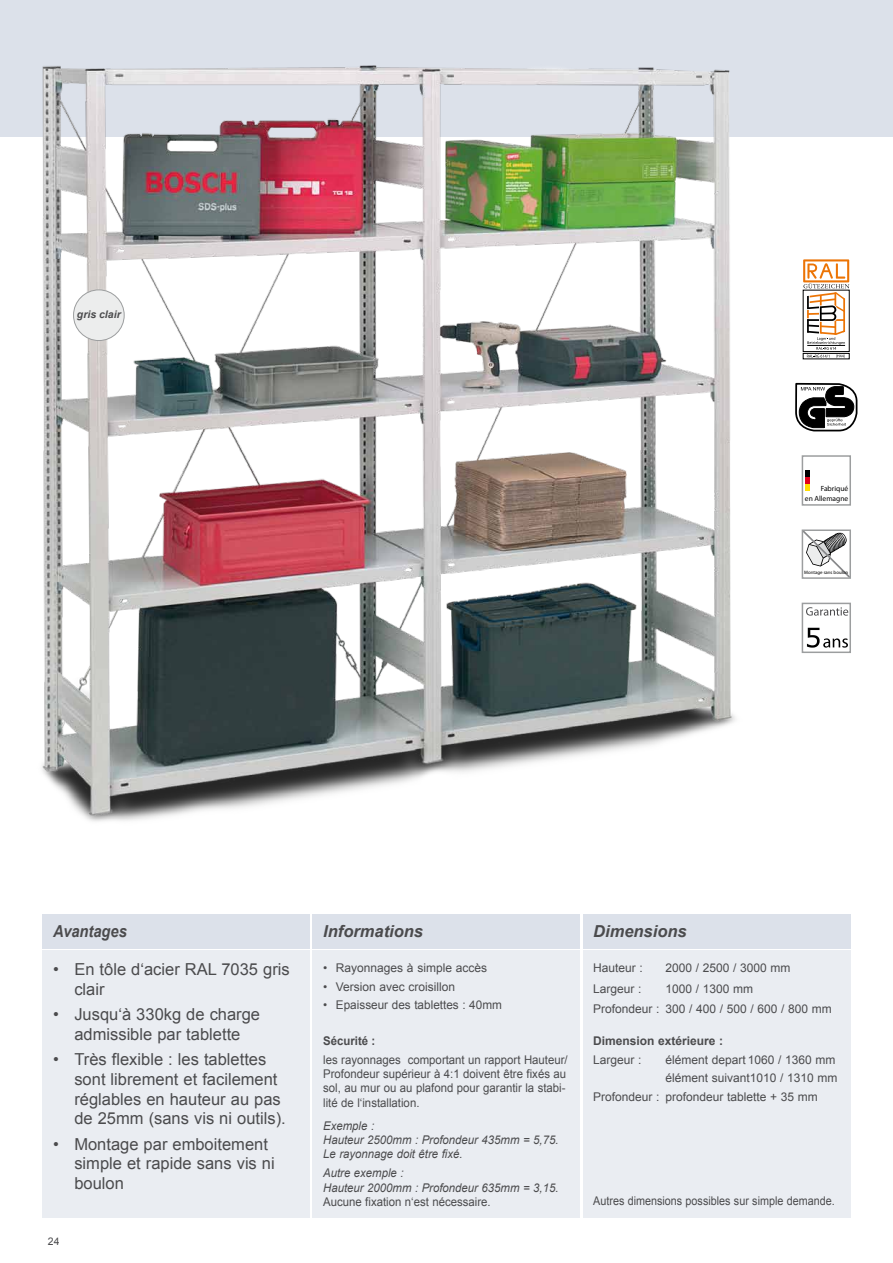
<style>
.page{position:relative;width:893px;height:1263px;background:#fff}
.page>*{position:absolute;margin:0;border:0;box-sizing:border-box;transform-origin:0 0}
.t1{font:16.5px/19.8px "Arial";color:#4b4b4d}
.t2{font:italic 700 16.5px "Arial";color:#4b4b4d}
.t3{font:italic 700 16.5px "Arial";color:#4b4b4d;scale:.89 1}
.t4{font:12px/20.9px "Arial";color:#4b4b4d;text-align:center}
.t5{font:12px/14.4px "Arial";color:#4b4b4d;scale:.95 1}
.t6{font:italic 12px/14.4px "Arial";color:#4b4b4d;scale:.95 1}
.t7{font:12px "Arial";color:#4b4b4d;scale:.9 1}
.t8{font:700 12px "Arial";color:#4b4b4d}
.t9{font:700 12px "Arial";color:#4b4b4d;scale:.95 1}
.t10{font:italic 700 10.5px "Arial";color:#4b4b4d}
.t11{font:10.5px "Arial";color:#4b4b4d}
.t12{font:7.5px "Myriad Pro";color:#000}
.t13{font:4.8px "Myriad Pro";color:#000}
</style>
<div class="page">
<div style="left:0;top:0;width:893px;height:136px;background:#dce1ea"></div>
<div style="left:43px;top:950px;width:267px;height:268px;background:#eaedf2"></div>
<div style="left:313px;top:950px;width:267px;height:268px;background:#eaedf2"></div>
<div style="left:583px;top:950px;width:267px;height:268px;background:#eaedf2"></div>
<div style="left:43px;top:914px;width:267px;height:34px;background:#dce1ea"></div>
<div style="left:313px;top:914px;width:267px;height:34px;background:#dce1ea"></div>
<div style="left:583px;top:914px;width:267px;height:34px;background:#dce1ea"></div>
<svg style="left:830px;top:383px;width:27px;height:48px"></svg>
<svg style="left:830px;top:259px;width:19px;height:99px"></svg>
<svg style="left:830px;top:532px;width:18px;height:44px"></svg>
<div style="left:802px;top:529px;width:49px;height:50px;border:2px solid #9c9e9f"></div>
<svg style="left:830px;top:638px;width:18px;height:10px"></svg>
<svg style="left:830px;top:607px;width:18px;height:9px"></svg>
<div style="left:802px;top:603px;width:49px;height:50px;border:2px solid #9c9e9f"></div>
<div style="left:802px;top:455px;width:49px;height:51px;border:2px solid #9c9e9f"></div>
<img style="left:6px;top:65px;width:824px;height:757px">
<div style="left:74px;top:290px;width:50px;height:51px;background:#eceded;border-radius:50%"></div>
<div style="left:73px;top:290px;width:51px;height:51px;border:1px solid #9c9e9f;border-radius:50%"></div>
<p class="t10" style="left:77px;top:308px;width:45px">gris clair</p>
<p class="t12" style="left:821px;top:484px;width:29px">Fabriqué</p>
<p class="t12" style="left:805px;top:494px;width:45px">en Allemagne</p>
<p class="t13" style="left:804px;top:569px;width:46px">Montage sans boulon</p>
<h1 class="t3" style="left:53px;top:921px;width:85px">Avantages</h1>
<h1 class="t2" style="left:323px;top:921px;width:101px">Informations</h1>
<h1 class="t2" style="left:593px;top:921px;width:95px">Dimensions</h1>
<h1 class="t1" style="left:74px;top:960px;width:217px;text-indent:-21px">• en tôle d‘acier Ral 7035 gris clair</h1>
<h1 class="t1" style="left:53px;top:1004px;width:208px;text-align:center">• Jusqu‘à 330kg de charge admissible par tablette</h1>
<h1 class="t1" style="left:74px;top:1049px;width:213px;text-indent:-21px">• très flexible : les tablettes sont librement et facilement réglables en hauteur au pas de 25mm (sans vis ni outils).</h1>
<h1 class="t1" style="left:74px;top:1134px;width:202px;text-indent:-21px">• montage par emboitement simple et rapide sans vis ni boulon</h1>
<p class="t11" style="left:48px;top:1234px;width:13px">24</p>
<p class="t4" style="left:323px;top:957px;width:165px">• Rayonnages à simple accès</p>
<p class="t4" style="left:323px;top:976px;width:134px">• Version avec croisillon</p>
<p class="t4" style="left:323px;top:995px;width:180px">• epaisseur des tablettes : 40mm</p>
<p class="t9" style="left:323px;top:1033px;width:57px">Sécurité :</p>
<p class="t5" style="left:323px;top:1052px;width:259px">les rayonnages comportant un rapport hauteur/ profondeur supérieur à 4:1 doivent être fixés au sol, au mur ou au plafond pour garantir la stabi&shy;lité de l‘installation.</p>
<p class="t6" style="left:323px;top:1118px;width:249px">Exemple :<br>Hauteur 2500mm : Profondeur 435mm = 5,75.<br>Le rayonnage doit être fixé.</p>
<p class="t6" style="left:323px;top:1166px;width:249px">Autre exemple :<br>Hauteur 2000mm : Profondeur 635mm = 3,15.</p>
<p class="t5" style="left:323px;top:1194px;width:178px">aucune fixation n‘est nécessaire.</p>
<p class="t4" style="left:593px;top:957px;width:51px">hauteur :</p>
<p class="t4" style="left:665px;top:957px;width:127px">2000 / 2500 / 3000 mm</p>
<p class="t4" style="left:593px;top:978px;width:50px">largeur :</p>
<p class="t4" style="left:593px;top:978px;width:240px">1000 / 1300 mm<br>profondeur : 300 / 400 / 500 / 600 / 800 mm</p>
<p class="t8" style="left:593px;top:1033px;width:132px">Dimension extérieure :</p>
<p class="t4" style="left:593px;top:1049px;width:50px">largeur :</p>
<p class="t4" style="left:665px;top:1049px;width:172px">élément depart 1060 / 1360 mm</p>
<p class="t4" style="left:665px;top:1068px;width:174px">élément suivant1010 / 1310 mm</p>
<p class="t4" style="left:593px;top:1086px;width:226px">profondeur : profondeur tablette + 35 mm</p>
<p class="t7" style="left:593px;top:1192px;width:270px">autres dimensions possibles sur simple demande.</p>
</div>
